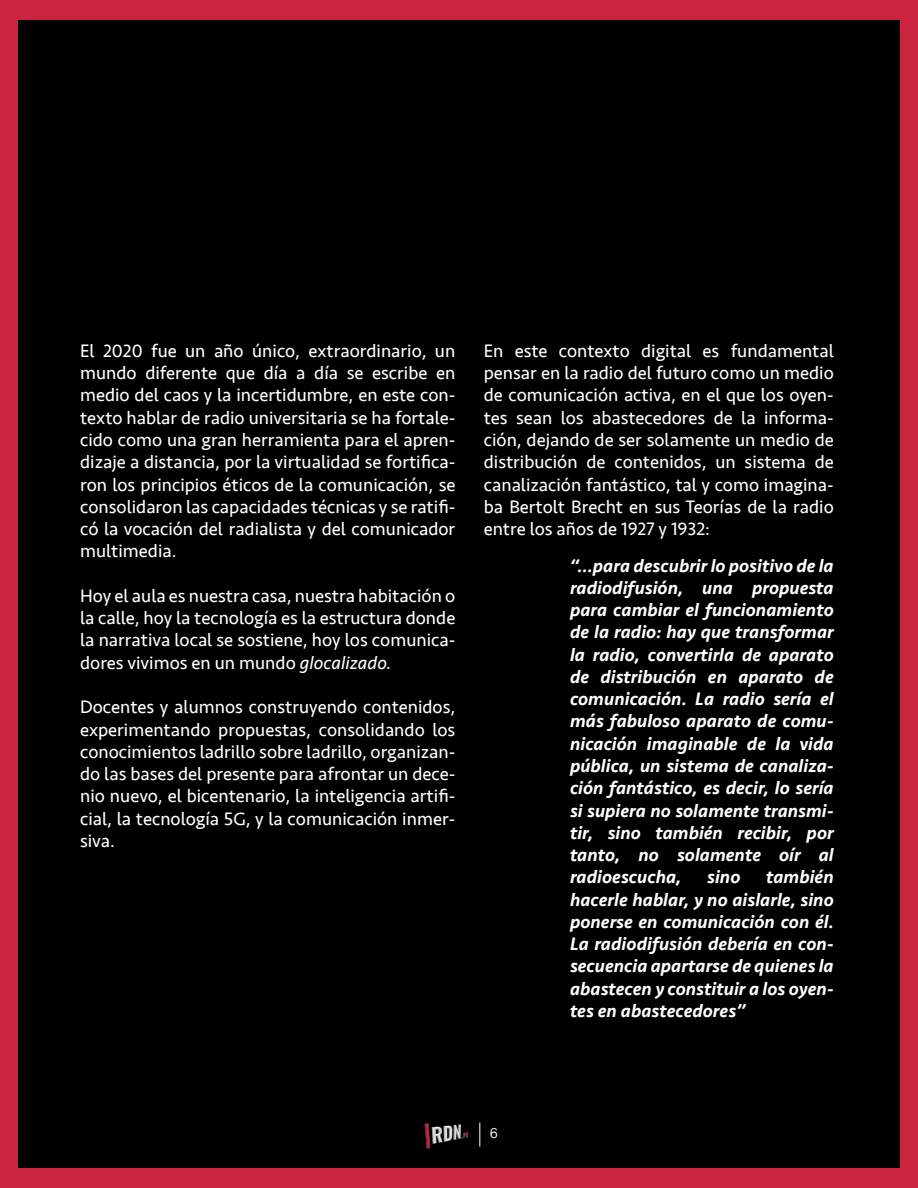
<style>
.page{position:relative;width:918px;height:1188px;background:#ca243f}
.page>*{position:absolute;margin:0;border:0;box-sizing:border-box;transform-origin:0 0}
.t1{font:18.6px/22.2px "Seravek";color:#fff;text-align:justify}
.t2{font:italic 500 18.6px/22.2px "Seravek";color:#fff;text-align:justify}
.t3{font:13.5px "Sinhala Sangam MN";color:#fff}
.s1{font-style:italic}
</style>
<div class="page">
<div style="left:18px;top:20px;width:882px;height:1147px;background:#000"></div>
<img style="left:424px;top:1123px;width:45px;height:26px">
<svg style="left:479px;top:1123px;width:1px;height:24px"></svg>
<hr style="left:917px;top:1083px;width:1px;height:105px;background:#9e9e9e">
<p class="t1" style="left:80px;top:340px;width:377px">El 2020 fue un año único, extraordinario, un mundo diferente que día a día se escribe en medio del caos y la incertidumbre, en este con&shy;texto hablar de radio universitaria se ha fortale&shy;cido como una gran herramienta para el apren&shy;dizaje a distancia, por la virtualidad se fortifica&shy;ron los principios éticos de la comunicación, se consolidaron las capacidades técnicas y se ratifi&shy;có la vocación del radialista y del comunicador multimedia.</p>
<p class="t1" style="left:80px;top:585px;width:377px">Hoy el aula es nuestra casa, nuestra habitación o la calle, hoy la tecnología es la estructura donde la narrativa local se sostiene, hoy los comunica&shy;dores vivimos en un mundo <span class="s1">glocalizado.</span></p>
<p class="t1" style="left:80px;top:696px;width:377px">Docentes y alumnos construyendo contenidos, experimentando propuestas, consolidando los conocimientos ladrillo sobre ladrillo, organizan&shy;do las bases del presente para afrontar un dece&shy;nio nuevo, el bicentenario, la inteligencia artifi&shy;cial, la tecnología 5G, y la comunicación inmer&shy;siva.</p>
<p class="t1" style="left:484px;top:340px;width:352px">En este contexto digital es fundamental pensar en la radio del futuro como un medio de comunicación activa, en el que los oyen&shy;tes sean los abastecedores de la informa&shy;ción, dejando de ser solamente un medio de distribución de contenidos, un sistema de canalización fantástico, tal y como imagina&shy;ba Bertolt Brecht en sus Teorías de la radio entre los años de 1927 y 1932:</p>
<p class="t2" style="left:570px;top:554px;width:265px">“…para descubrir lo positivo de la radiodifusión, una propuesta para cambiar el funcionamiento de la radio: hay que transformar la radio, convertirla de aparato de distribución en aparato de comunicación. La radio sería el más fabuloso aparato de comu&shy;nicación imaginable de la vida pública, un sistema de canaliza&shy;ción fantástico, es decir, lo sería si supiera no solamente transmi&shy;tir, sino también recibir, por tanto, no solamente oír al radioescucha,</p>
<p class="t2" style="left:570px;top:866px;width:265px;text-indent:196px">también hacerle hablar, y no aislarle, sino ponerse en comunicación con él.<br>La radiodifusión debería en con&shy;secuencia apartarse de quienes la abastecen y constituir a los oyen&shy;tes en abastecedores”</p>
<p class="t2" style="left:707px;top:866px;width:35px">sino</p>
<p class="t3" style="left:490px;top:1123px;width:10px">6</p>
</div>
